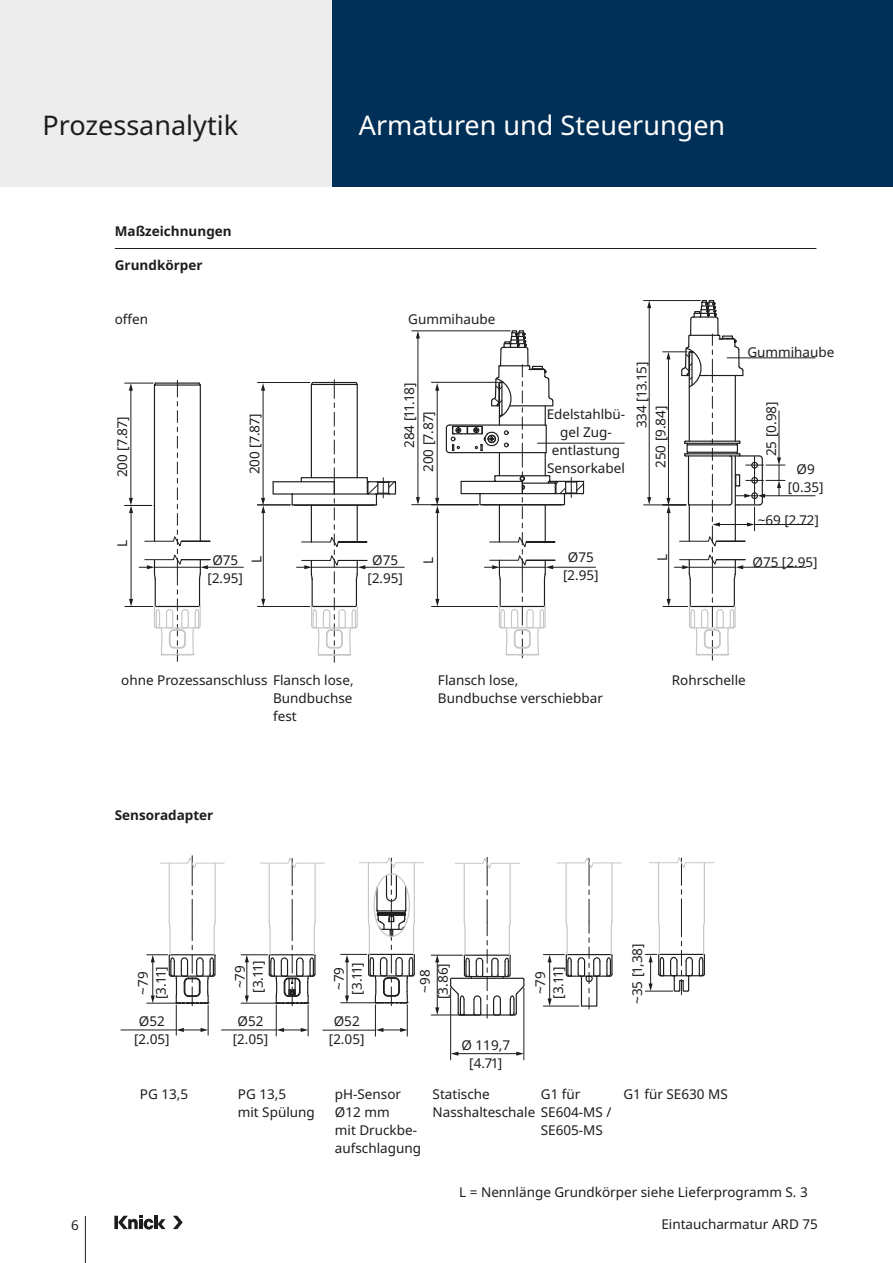
<style>
.page{position:relative;width:893px;height:1263px;background:#fff}
.page>*{position:absolute;margin:0;border:0;box-sizing:border-box;transform-origin:0 0}
.Produktgruppe{font:27px "Noto Sans";color:#fff}
.Produktbereiche{font:27px "Noto Sans";color:#1d1d1b}
.Beschriftungen{font:13.5px/18px "Noto Sans";color:#1d1d1b;text-align:center}
.Zwischenüberschrift{font:700 13.5px "Noto Sans";color:#1d1d1b}
.Tabelle_Headline{font:700 13.5px "Noto Sans";color:#1d1d1b}
</style>
<div class="page">
<div style="left:332px;top:0;width:561px;height:187px;background:#003057"></div>
<div style="left:0;top:0;width:332px;height:187px;background:#ededed"></div>
<hr style="left:85px;top:1216px;width:1px;height:47px;background:#1d1d1b">
<svg style="left:114px;top:1216px;width:4px;height:13px"></svg>
<svg style="left:118px;top:1216px;width:48px;height:13px"></svg>
<svg style="left:173px;top:1216px;width:10px;height:13px"></svg>
<hr style="left:263px;top:512px;width:1px;height:88px;background:#1d1d1b">
<svg style="left:261px;top:599px;width:4px;height:7px"></svg>
<hr style="left:263px;top:389px;width:1px;height:110px;background:#1d1d1b">
<svg style="left:261px;top:383px;width:4px;height:8px"></svg>
<svg style="left:261px;top:498px;width:4px;height:15px"></svg>
<hr style="left:437px;top:512px;width:1px;height:88px;background:#1d1d1b">
<svg style="left:435px;top:599px;width:4px;height:7px"></svg>
<hr style="left:437px;top:389px;width:1px;height:110px;background:#1d1d1b">
<svg style="left:435px;top:383px;width:4px;height:8px"></svg>
<svg style="left:435px;top:498px;width:4px;height:15px"></svg>
<hr style="left:206px;top:567px;width:37px;height:1px;background:#1d1d1b">
<hr style="left:364px;top:567px;width:40px;height:1px;background:#1d1d1b">
<hr style="left:552px;top:567px;width:44px;height:1px;background:#1d1d1b">
<hr style="left:742px;top:567px;width:64px;height:1px;background:#1d1d1b">
<hr style="left:257px;top:382px;width:53px;height:1px;background:#1d1d1b">
<hr style="left:257px;top:606px;width:53px;height:1px;background:#1d1d1b">
<hr style="left:257px;top:505px;width:33px;height:1px;background:#1d1d1b">
<hr style="left:431px;top:606px;width:67px;height:1px;background:#1d1d1b">
<hr style="left:418px;top:337px;width:1px;height:161px;background:#1d1d1b">
<svg style="left:416px;top:332px;width:4px;height:6px"></svg>
<svg style="left:416px;top:497px;width:4px;height:7px"></svg>
<hr style="left:649px;top:307px;width:1px;height:191px;background:#1d1d1b">
<svg style="left:647px;top:301px;width:4px;height:7px"></svg>
<svg style="left:647px;top:497px;width:4px;height:8px"></svg>
<hr style="left:412px;top:331px;width:98px;height:1px;background:#1d1d1b">
<hr style="left:412px;top:504px;width:66px;height:1px;background:#1d1d1b">
<hr style="left:431px;top:382px;width:67px;height:1px;background:#1d1d1b">
<hr style="left:644px;top:300px;width:56px;height:1px;background:#1d1d1b">
<hr style="left:644px;top:505px;width:42px;height:1px;background:#1d1d1b">
<hr style="left:764px;top:495px;width:51px;height:1px;background:#1d1d1b">
<hr style="left:754px;top:524px;width:54px;height:1px;background:#1d1d1b">
<hr style="left:727px;top:358px;width:88px;height:1px;background:#1d1d1b">
<hr style="left:537px;top:443px;width:87px;height:1px;background:#1d1d1b">
<svg style="left:125px;top:380px;width:86px;height:281px"></svg>
<svg style="left:272px;top:380px;width:125px;height:282px"></svg>
<svg style="left:445px;top:330px;width:140px;height:328px"></svg>
<svg style="left:663px;top:300px;width:122px;height:360px"></svg>
<svg style="left:177px;top:1028px;width:31px;height:4px"></svg>
<svg style="left:277px;top:1028px;width:31px;height:4px"></svg>
<svg style="left:376px;top:1028px;width:31px;height:4px"></svg>
<hr style="left:457px;top:1053px;width:61px;height:1px;background:#1d1d1b">
<svg style="left:451px;top:1051px;width:7px;height:5px"></svg>
<svg style="left:516px;top:1051px;width:8px;height:5px"></svg>
<hr style="left:176px;top:1005px;width:1px;height:30px;background:#1d1d1b">
<hr style="left:208px;top:1005px;width:1px;height:30px;background:#1d1d1b">
<hr style="left:121px;top:1030px;width:55px;height:1px;background:#1d1d1b">
<hr style="left:437px;top:961px;width:1px;height:48px;background:#1d1d1b">
<svg style="left:435px;top:1007px;width:4px;height:8px"></svg>
<svg style="left:435px;top:956px;width:4px;height:6px"></svg>
<hr style="left:308px;top:1005px;width:1px;height:31px;background:#1d1d1b">
<hr style="left:276px;top:1005px;width:1px;height:31px;background:#1d1d1b">
<hr style="left:221px;top:1030px;width:55px;height:1px;background:#1d1d1b">
<hr style="left:375px;top:1005px;width:1px;height:31px;background:#1d1d1b">
<hr style="left:407px;top:1005px;width:1px;height:31px;background:#1d1d1b">
<hr style="left:323px;top:1030px;width:52px;height:1px;background:#1d1d1b">
<hr style="left:431px;top:955px;width:31px;height:1px;background:#1d1d1b">
<hr style="left:431px;top:1015px;width:44px;height:1px;background:#1d1d1b">
<hr style="left:524px;top:988px;width:1px;height:72px;background:#1d1d1b">
<hr style="left:450px;top:988px;width:1px;height:72px;background:#1d1d1b">
<svg style="left:147px;top:856px;width:78px;height:151px"></svg>
<svg style="left:241px;top:858px;width:84px;height:149px"></svg>
<svg style="left:449px;top:857px;width:76px;height:161px"></svg>
<svg style="left:543px;top:857px;width:79px;height:152px"></svg>
<svg style="left:645px;top:857px;width:69px;height:138px"></svg>
<svg style="left:341px;top:857px;width:83px;height:149px"></svg>
<hr style="left:115px;top:248px;width:701px;height:1px;background:#1d1d1b">
<p class="Produktbereiche" style="left:43px;top:106px;width:197px">Prozessanalytik</p>
<p class="Produktgruppe" style="left:359px;top:106px;width:368px">Armaturen und Steuerungen</p>
<p class="Tabelle_Headline" style="left:115px;top:221px;width:118px">Maßzeichnungen</p>
<p class="Zwischenüberschrift" style="left:115px;top:255px;width:89px">Grundkörper</p>
<p class="Beschriftungen" style="left:115px;top:310px;width:35px">offen</p>
<p class="Beschriftungen" style="left:114px;top:477px;width:62px;rotate:-90deg">200 [7.87]</p>
<p class="Beschriftungen" style="left:246px;top:474px;width:62px;rotate:-90deg">200 [7.87]</p>
<p class="Beschriftungen" style="left:408px;top:310px;width:89px">Gummihaube</p>
<p class="Beschriftungen" style="left:401px;top:448px;width:66px;rotate:-90deg">284 [11.18]</p>
<p class="Beschriftungen" style="left:420px;top:472px;width:62px;rotate:-90deg">200 [7.87]</p>
<p class="Beschriftungen" style="left:547px;top:405px;width:80px">Edelstahlbü&shy;gel Zug&shy;entlastung<br>Sensorkabel</p>
<p class="Beschriftungen" style="left:633px;top:428px;width:68px;rotate:-90deg">334 [13.15]</p>
<p class="Beschriftungen" style="left:652px;top:468px;width:64px;rotate:-90deg">250 [9.84]</p>
<p class="Beschriftungen" style="left:114px;top:547px;width:9px;rotate:-90deg">L</p>
<p class="Beschriftungen" style="left:208px;top:551px;width:37px">Ø75 [2.95]</p>
<p class="Beschriftungen" style="left:368px;top:551px;width:37px">Ø75 [2.95]</p>
<p class="Beschriftungen" style="left:563px;top:549px;width:37px">Ø75 [2.95]</p>
<p class="Beschriftungen" style="left:248px;top:563px;width:9px;rotate:-90deg">L</p>
<p class="Beschriftungen" style="left:420px;top:564px;width:9px;rotate:-90deg">L</p>
<p class="Beschriftungen" style="left:654px;top:561px;width:9px;rotate:-90deg">L</p>
<p class="Beschriftungen" style="left:747px;top:343px;width:89px">Gummihaube</p>
<p class="Beschriftungen" style="left:762px;top:456px;width:57px;rotate:-90deg">25 [0.98]</p>
<p class="Beschriftungen" style="left:788px;top:460px;width:37px">Ø9 [0.35]</p>
<p class="Beschriftungen" style="left:758px;top:511px;width:63px">~69 [2.72]</p>
<p class="Beschriftungen" style="left:752px;top:553px;width:67px">Ø75 [2.95]</p>
<p class="Beschriftungen" style="left:273px;top:671px;width:82px;text-align:justify;text-indent:-152px">ohne Prozessanschluss Flansch lose, Bundbuchse fest</p>
<p class="Beschriftungen" style="left:438px;top:671px;width:82px">Flansch lose,</p>
<p class="Beschriftungen" style="left:438px;top:689px;width:167px">Bundbuchse verschiebbar</p>
<p class="Zwischenüberschrift" style="left:115px;top:806px;width:100px">Sensoradapter</p>
<p class="Beschriftungen" style="left:672px;top:671px;width:75px">Rohrschelle</p>
<p class="Beschriftungen" style="left:134px;top:999px;width:34px;rotate:-90deg">~79 [3.11]</p>
<p class="Beschriftungen" style="left:134px;top:1013px;width:37px">Ø52 [2.05]</p>
<p class="Beschriftungen" style="left:231px;top:993px;width:34px;rotate:-90deg">~79 [3.11]</p>
<p class="Beschriftungen" style="left:330px;top:994px;width:34px;rotate:-90deg">~79 [3.11]</p>
<p class="Beschriftungen" style="left:233px;top:1013px;width:37px">Ø52 [2.05]</p>
<p class="Beschriftungen" style="left:329px;top:1013px;width:37px">Ø52 [2.05]</p>
<p class="Beschriftungen" style="left:416px;top:999px;width:37px;rotate:-90deg">~98 [3.86]</p>
<p class="Beschriftungen" style="left:462px;top:1036px;width:50px">Ø 119,7 [4.71]</p>
<p class="Beschriftungen" style="left:532px;top:999px;width:34px;rotate:-90deg">~79 [3.11]</p>
<p class="Beschriftungen" style="left:140px;top:1085px;width:50px">PG 13,5</p>
<p class="Beschriftungen" style="left:541px;top:1085px;width:41px">G1 für</p>
<p class="Beschriftungen" style="left:541px;top:1121px;width:64px">SE605-MS</p>
<p class="Beschriftungen" style="left:238px;top:1085px;width:79px;text-align:left">PG 13,5<br>mit Spülung</p>
<p class="Beschriftungen" style="left:335px;top:1085px;width:88px;text-align:left">pH-Sensor<br>Ø12 mm<br>mit Druckbe&shy;aufschlagung</p>
<p class="Beschriftungen" style="left:433px;top:1085px;width:180px;text-align:left">Statische<br>Nasshalteschale SE604-MS /</p>
<p class="Beschriftungen" style="left:628px;top:1004px;width:62px;rotate:-90deg">~35 [1,38]</p>
<p class="Beschriftungen" style="left:623px;top:1085px;width:106px">G1 für SE630 MS</p>
<p class="Beschriftungen" style="left:459px;top:1184px;width:350px">L = Nennlänge Grundkörper siehe Lieferprogramm S. 3</p>
<p class="Beschriftungen" style="left:71px;top:1216px;width:9px">6</p>
<p class="Beschriftungen" style="left:661px;top:1215px;width:158px">Eintaucharmatur ARD 75</p>
</div>
